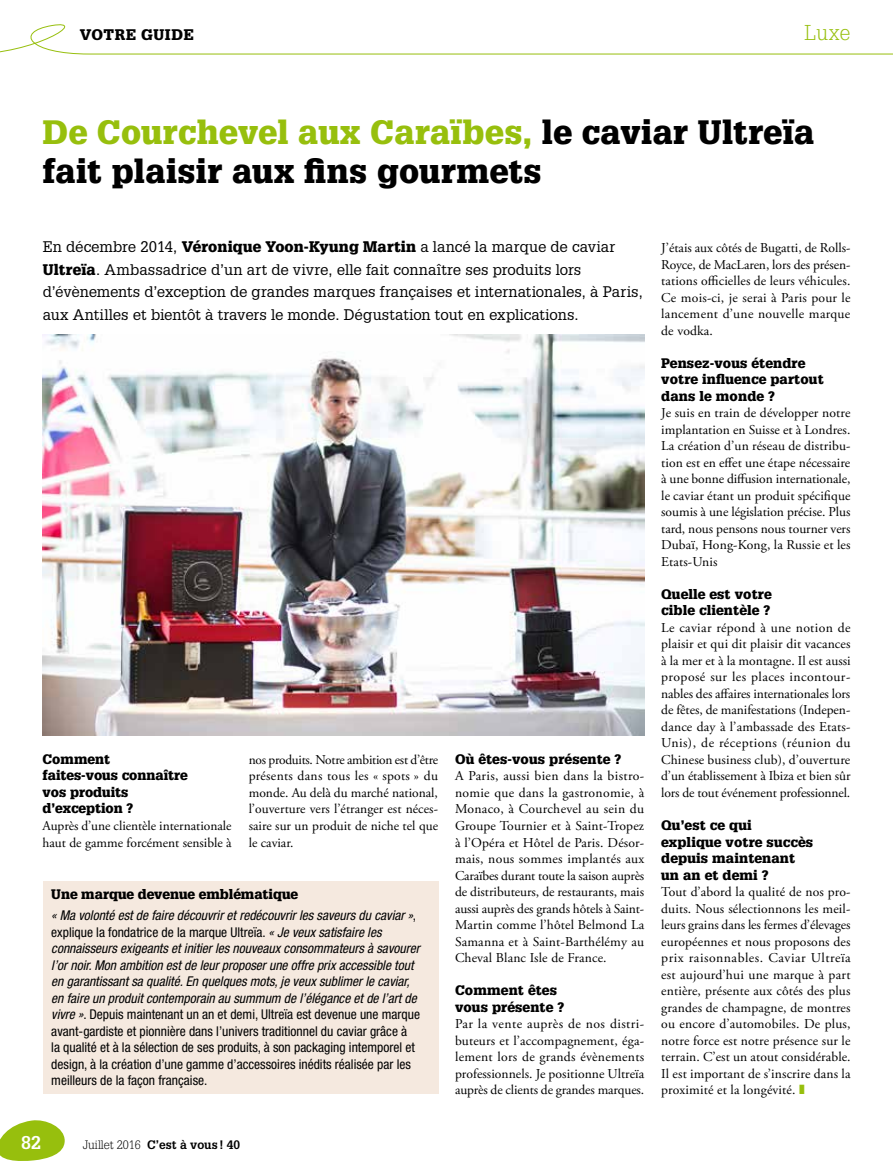
<style>
.page{position:relative;width:893px;height:1170px;background:#fff}
.page>*{position:absolute;margin:0;border:0;box-sizing:border-box;transform-origin:0 0}
.T1{font:900 33px/39px "Glypha LT Std";letter-spacing:.015em;color:#000}
.t1{font:300 21px "Glypha LT Std";color:#97bf0d}
.t2{font:700 18px "Glypha LT Std";color:#fff}
.Chapo{font:15px/22.5px "Glypha LT Std";color:#000}
.t3{font:900 15px "Glypha LT Std";letter-spacing:.045em;color:#000}
.Body{font:13.5px/16.5px "Adobe Garamond Pro";color:#000;text-align:justify}
.N2{font:italic condensed 13.5px/16.5px "Helvetica Neue LT Std";color:#000}
.Question___inter{font:900 13.5px/16.5px "Glypha LT Std";letter-spacing:.01em;color:#000}
.N1{font:900 13.5px "Glypha LT Std";color:#000}
.t4{font:700 12px "Glypha LT Std";color:#000}
.s1{color:#97bf0d}
.s2{font-weight:900}
.s3{font-style:normal}
.s4{font-weight:300}
</style>
<div class="page">
<svg style="left:0;top:1120px;width:65px;height:41px"></svg>
<svg style="left:0;top:24px;width:893px;height:31px"></svg>
<img style="left:43px;top:335px;width:601px;height:400px">
<div style="left:43px;top:881px;width:395px;height:212px;background:#f5e9df"></div>
<p class="t3" style="left:80px;top:25px;width:115px">VOTRE GUIDE</p>
<p class="t1" style="left:805px;top:20px;width:47px">Luxe</p>
<p class="T1" style="left:43px;top:112px;width:773px"><span class="s1">De Courchevel aux Caraïbes,</span> le caviar Ultreïa fait plaisir aux fins gourmets</p>
<p class="Chapo" style="left:43px;top:235px;width:602px">En décembre 2014, <span class="s2">Véronique Yoon-Kyung Martin</span> a lancé la marque de caviar <span class="s2">Ultreïa</span>. Ambassadrice d’un art de vivre, elle fait connaître ses produits lors d’évènements d’exception de grandes marques françaises et internationales, à Paris, aux Antilles et bientôt à travers le monde. Dégustation tout en explications.</p>
<p class="Body" style="left:249px;top:751px;width:191px">nos produits. Notre ambition est d’être présents dans tous les « spots » du monde. Au delà du marché national, l’ouverture vers l’étranger est néces&shy;saire sur un produit de niche tel que le caviar.</p>
<p class="Question___inter" style="left:455px;top:750px;width:168px">Où êtes-vous présente ?</p>
<p class="Question___inter" style="left:43px;top:750px;width:147px">Comment faites-vous connaître vos produits d’exception ?</p>
<p class="Body" style="left:43px;top:817px;width:191px">Auprès d’une clientèle internationale haut de gamme forcément sensible à</p>
<p class="Body" style="left:455px;top:768px;width:191px">A Paris, aussi bien dans la bistro&shy;nomie que dans la gastronomie, à Monaco, à Courchevel au sein du Groupe Tournier et à Saint-Tropez à l’Opéra et Hôtel de Paris. Désor&shy;mais, nous sommes implantés aux Caraïbes durant toute la saison auprès de distributeurs, de restaurants, mais aussi auprès des grands hôtels à Saint-Martin comme l’hôtel Belmond La Samanna et à Saint-Barthélémy au Cheval Blanc Isle de France.</p>
<p class="Question___inter" style="left:455px;top:981px;width:111px">Comment êtes vous présente ?</p>
<p class="Body" style="left:455px;top:1015px;width:191px">Par la vente auprès de nos distri&shy;buteurs et l’accompagnement, éga&shy;lement lors de grands évènements professionnels. Je positionne Ultreïa auprès de clients de grandes marques.</p>
<p class="N1" style="left:51px;top:886px;width:248px">Une marque devenue emblématique</p>
<p class="N2" style="left:51px;top:907px;width:370px">« Ma volonté est de faire découvrir et redécouvrir les saveurs du caviar »<span class="s3">, explique la fondatrice de la marque Ultreïa.</span> « Je veux satisfaire les connaisseurs exigeants et initier les nouveaux consommateurs à savourer l’or noir. Mon ambition est de leur proposer une offre prix accessible tout en garantissant sa qualité. En quelques mots, je veux sublimer le caviar, en faire un produit contemporain au summum de l’élégance et de l’art de vivre »<span class="s3">. Depuis maintenant un an et demi, Ultreïa est devenue une marque avant-gardiste et pionnière dans l’univers traditionnel du caviar grâce à<br>la qualité et à la sélection de ses produits, à son packaging intemporel et design, à la création d’une gamme d’accessoires inédits réalisée par les meilleurs de la façon française.</span></p>
<p class="t2" style="left:21px;top:1130px;width:22px">82</p>
<p class="t4" style="left:83px;top:1136px;width:159px"><span class="s4">Juillet 2016</span> C’est à vous ! 40</p>
<p class="Body" style="left:661px;top:240px;width:191px">J’étais aux côtés de Bugatti, de Rolls-Royce, de MacLaren, lors des présen&shy;tations officielles de leurs véhicules.<br>Ce mois-ci, je serai à Paris pour le lancement d’une nouvelle marque de vodka.</p>
<p class="Question___inter" style="left:661px;top:354px;width:164px">Pensez-vous étendre votre influence partout dans le monde ?</p>
<p class="Body" style="left:661px;top:405px;width:191px">Je suis en train de développer notre implantation en Suisse et à Londres.<br>La création d’un réseau de distribu&shy;tion est en effet une étape nécessaire à une bonne diffusion internationale, le caviar étant un produit spécifique soumis à une législation précise. Plus tard, nous pensons nous tourner vers Dubaï, Hong-Kong, la Russie et les Etats-Unis</p>
<p class="Question___inter" style="left:661px;top:585px;width:112px">Quelle est votre cible clientèle ?</p>
<p class="Body" style="left:661px;top:619px;width:191px">Le caviar répond à une notion de plaisir et qui dit plaisir dit vacances à la mer et à la montagne. Il est aussi proposé sur les places incontour&shy;nables des affaires internationales lors de fêtes, de manifestations (Indepen&shy;dance day à l’ambassade des Etats-Unis), de réceptions (réunion du Chinese business club), d’ouverture d’un établissement à Ibiza et bien sûr lors de tout événement professionnel.</p>
<p class="Question___inter" style="left:661px;top:816px;width:153px">Qu’est ce qui explique votre succès depuis maintenant un an et demi ?</p>
<p class="Body" style="left:661px;top:883px;width:191px">Tout d’abord la qualité de nos pro&shy;duits. Nous sélectionnons les meil&shy;leurs grains dans les fermes d’élevages européennes et nous proposons des prix raisonnables. Caviar Ultreïa est aujourd’hui une marque à part entière, présente aux côtés des plus grandes de champagne, de montres ou encore d’automobiles. De plus, notre force est notre présence sur le terrain. C’est un atout considérable.<br>Il est important de s’inscrire dans la proximité et la longévité. <span class="s1">❚</span></p>
</div>
